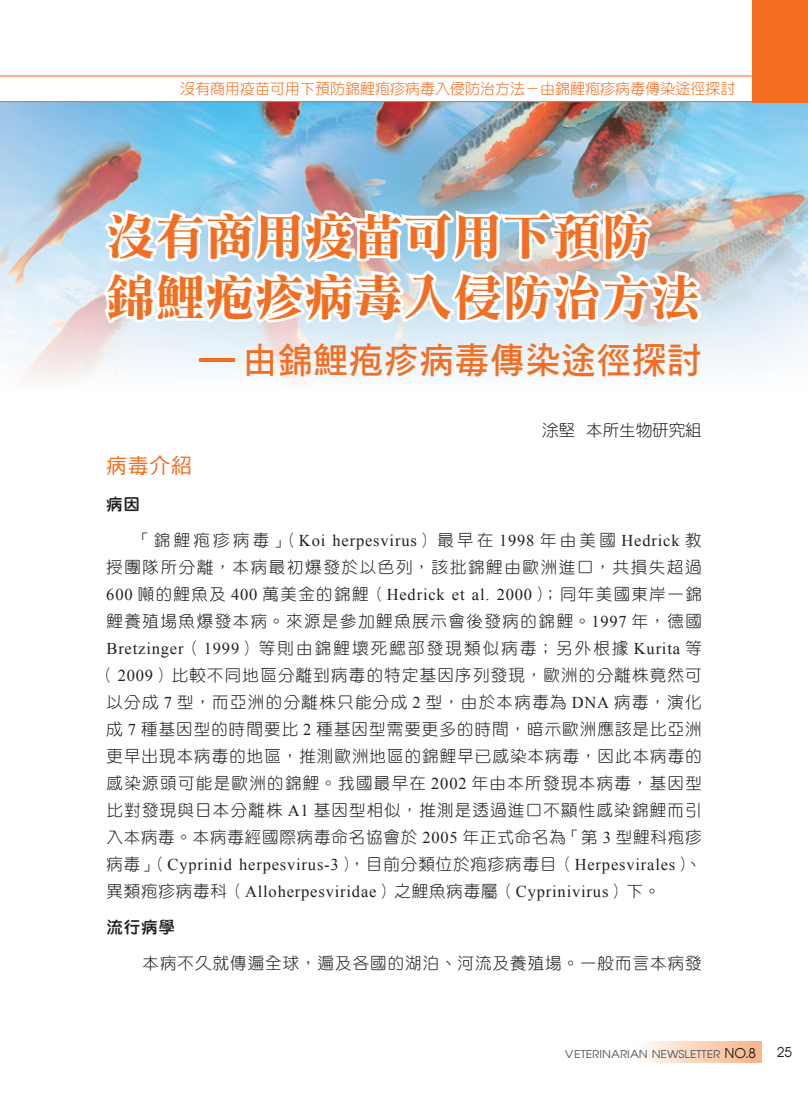
<style>
.page{position:relative;width:808px;height:1106px;background:#fff}
.page>*{position:absolute;margin:0;border:0;box-sizing:border-box;transform-origin:0 0}
.t1{font:49.5px/60.9px "DF Li Song Std W7";color:#f36e21}
.t2{font:36.15px "DF Hei Std W7";letter-spacing:.025em;color:#f36e21;scale:.95 1}
.t3{font:21px "DF Hei Std W5";color:#f36e21}
.t4{font:16.5px/27px "DF Yuan Std W3";letter-spacing:.075em;color:#231f20;text-align:center}
.t5{font:16.5px/27px "Times New Roman";letter-spacing:.05em;color:#231f20}
.t6{font:16.5px "DF Yuan Std W3";letter-spacing:.1em;color:#231f20}
.t7{font:16.5px "DF Yuan Std W3";color:#231f20}
.t8{font:16.5px "DF Yuan Std W8";letter-spacing:.05em;color:#231f20}
.t9{font:15px "DF Yuan Std W3";color:#f36e21}
.t10{font:13.5px "Avian";color:#231f20}
.t11{font:10.8px "Avian";color:#57585a;scale:1.11 1}
.s1{font-family:"DF Li Song Std W7";font-size:52.5px}
.s2{font-family:"DF Yuan Std W3"}
.s3{font-family:"Times New Roman"}
.s4{font-size:13.5px;color:#231f20}
</style>
<div class="page">
<img style="left:0;top:102px;width:808px;height:278px">
<hr style="left:0;top:101px;width:762px;height:1px;background:#f36e21">
<hr style="left:0;top:75px;width:760px;height:2px;background:#f36e21">
<div style="left:753px;top:0;width:55px;height:102px;background:#f36e21"></div>
<div style="left:634px;top:1041px;width:127px;height:21px;background:linear-gradient(to right,#fffefa,#f9b186)"></div>
<svg style="left:97px;top:198px;width:607px;height:139px"></svg>
<p class="t9" style="left:180px;top:80px;width:556px">沒有商用疫苗可用下預防錦鯉疱疹病毒入侵防治方法－由錦鯉疱疹病毒傳染途徑探討</p>
<h1 class="t1" style="left:106px;top:205px;width:595px">沒有商用疫苗可用下預防錦鯉疱疹病毒入侵防治方法</h1>
<h2 class="t2" style="left:190px;top:340px;width:540px"><span class="s1">－</span>由錦鯉疱疹病毒傳染途徑探討</h2>
<p class="t7" style="left:542px;top:421px;width:161px">涂堅 本所生物研究組</p>
<p class="t3" style="left:106px;top:454px;width:87px">病毒介紹</p>
<p class="t8" style="left:106px;top:495px;width:35px">病因</p>
<p class="t5" style="left:134px;top:527px;width:569px"><span class="s2">「錦鯉疱疹病毒」（</span>Koi herpesvirus<span class="s2">）最早在</span> 1998 <span class="s2">年由美國</span> Hedrick <span class="s2">教</span></p>
<p class="t6" style="left:106px;top:558px;width:597px">授團隊所分離，本病最初爆發於以色列，該批錦鯉由歐洲進口，共損失超過</p>
<p class="t5" style="left:106px;top:581px;width:597px">600 <span class="s2">噸的鯉魚及</span> 400 <span class="s2">萬美金的錦鯉（</span>Hedrick et al. 2000<span class="s2">）；同年美國東岸一錦</span></p>
<p class="t4" style="left:98px;top:607px;width:605px">鯉養殖場魚爆發本病。來源是參加鯉魚展示會後發病的錦鯉。<span class="s3">1997</span> 年，德國<span class="s3">Bretzinger</span>（<span class="s3">1999</span>）等則由錦鯉壞死鰓部發現類似病毒；另外根據 <span class="s3">Kurita</span> 等（<span class="s3">2009</span>）比較不同地區分離到病毒的特定基因序列發現，歐洲的分離株竟然可以分成 <span class="s3">7</span> 型，而亞洲的分離株只能分成 <span class="s3">2</span> 型，由於本病毒為 <span class="s3">DNA</span> 病毒，演化成 <span class="s3">7</span> 種基因型的時間要比 <span class="s3">2</span> 種基因型需要更多的時間，暗示歐洲應該是比亞洲更早出現本病毒的地區，推測歐洲地區的錦鯉早已感染本病毒，因此本病毒的感染源頭可能是歐洲的錦鯉。我國最早在 <span class="s3">2002</span> 年由本所發現本病毒，基因型比對發現與日本分離株 <span class="s3">A1</span> 基因型相似，推測是透過進口不顯性感染錦鯉而引入本病毒。本病毒經國際病毒命名協會於 <span class="s3">2005</span> 年正式命名為「第 <span class="s3">3</span> 型鯉科疱疹</p>
<p class="t5" style="left:106px;top:851px;width:597px"><span class="s2">病毒」（</span>Cyprinid herpesvirus-3<span class="s2">），目前分類位於疱疹病毒目（</span>Herpesvirales<span class="s2">）、異類疱疹病毒科（</span>Alloherpesviridae<span class="s2">）之鯉魚病毒屬（</span>Cyprinivirus<span class="s2">）下。</span></p>
<p class="t8" style="left:106px;top:918px;width:70px">流行病學</p>
<p class="t4" style="left:143px;top:949px;width:561px">本病不久就傳遍全球，遍及各國的湖泊、河流及養殖場。一般而言本病發</p>
<p class="t11" style="left:565px;top:1047px;width:174px">VETERINARIAN NEWSLETTER <span class="s4">NO.8</span></p>
<p class="t10" style="left:777px;top:1044px;width:16px">25</p>
</div>
